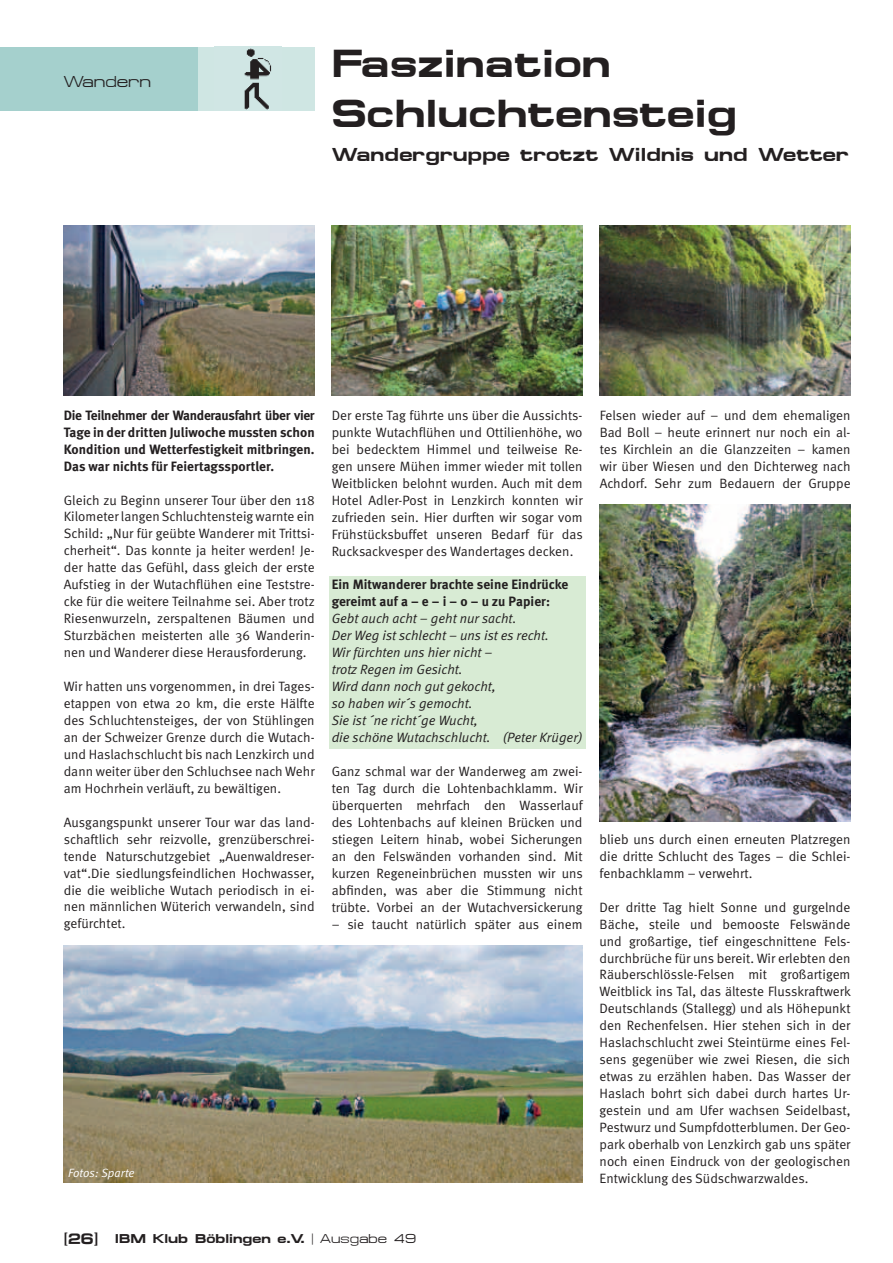
<style>
.page{position:relative;width:893px;height:1263px;background:#fff}
.page>*{position:absolute;margin:0;border:0;box-sizing:border-box;transform-origin:0 0}
.t1{font:39px/49.5px "Mic Bol";letter-spacing:.01em;color:#231f20}
.t2{font:18.75px "Mic Bol";letter-spacing:.01em;color:#231f20}
.t3{font:15.75px "Mic Reg";color:#231f20}
.t4{font:13.5px/17px "Meta Normal";letter-spacing:.005em;color:#231f20;text-align:justify}
.t5{font:700 13.5px/17px "Meta";letter-spacing:.005em;color:#231f20;text-align:justify}
.t6{font:italic 13.5px/17px "Meta Normal";letter-spacing:.005em;color:#231f20}
.t7{font:12.75px "Mic Bol";letter-spacing:.005em;color:#231f20}
.t8{font:italic 12px "Meta Normal";letter-spacing:.005em;color:#fff}
.s1{font-size:15px}
.s2{font-family:"Mic Reg"}
</style>
<div class="page">
<div style="left:0;top:47px;width:198px;height:64px;background:#a5d0cd"></div>
<div style="left:329px;top:576px;width:256px;height:172px;background:#d8ebd4"></div>
<div style="left:198px;top:47px;width:117px;height:64px;background:#cfe6e3"></div>
<img style="left:244px;top:48px;width:28px;height:62px">
<img style="left:600px;top:226px;width:250px;height:169px">
<img style="left:332px;top:226px;width:251px;height:169px">
<img style="left:64px;top:226px;width:251px;height:169px">
<img style="left:64px;top:945px;width:519px;height:237px">
<img style="left:600px;top:504px;width:250px;height:318px">
<p class="t3" style="left:64px;top:73px;width:89px">Wandern</p>
<h1 class="t1" style="left:332px;top:39px;width:407px">Faszination<br>Schluchtensteig</h1>
<h2 class="t2" style="left:332px;top:143px;width:519px">Wandergruppe trotzt Wildnis und Wetter</h2>
<p class="t5" style="left:64px;top:406px;width:252px">Die Teilnehmer der Wanderausfahrt über vier Tage in der dritten Juliwoche mussten schon Kondition und Wetterfestigkeit mitbringen.<br>Das war nichts für Feiertagssportler.</p>
<p class="t4" style="left:64px;top:491px;width:253px">Gleich zu Beginn unserer Tour über den 118<br>Kilometer langen Schluchtensteig warnte ein Schild: „Nur für geübte Wanderer mit Trittsi&shy;cherheit“. Das konnte ja heiter werden! Je&shy;der hatte das Gefühl, dass gleich der erste Aufstieg in der Wutachflühen eine Teststre&shy;cke für die weitere Teilnahme sei. Aber trotz Riesenwurzeln, zerspaltenen Bäumen und Sturzbächen meisterten alle 36 Wanderin&shy;nen und Wanderer diese Herausforderung.</p>
<p class="t4" style="left:64px;top:678px;width:252px">Wir hatten uns vorgenommen, in drei Tages&shy;etappen von etwa 20 km, die erste Hälfte des Schluchtensteiges, der von Stühlingen an der Schweizer Grenze durch die Wutach&shy;und Haslachschlucht bis nach Lenzkirch und dann weiter über den Schluchsee nach Wehr am Hochrhein verläuft, zu bewältigen.</p>
<p class="t4" style="left:64px;top:813px;width:252px">Ausgangspunkt unserer Tour war das land&shy;schaftlich sehr reizvolle, grenzüberschrei&shy;tende Naturschutzgebiet „Auenwaldreser&shy;vat“.Die siedlungsfeindlichen Hochwasser, die die weibliche Wutach periodisch in ei&shy;nen männlichen Wüterich verwandeln, sind gefürchtet.</p>
<p class="t8" style="left:68px;top:1166px;width:68px">Fotos: Sparte</p>
<p class="t4" style="left:332px;top:407px;width:252px">Der erste Tag führte uns über die Aussichts&shy;punkte Wutachflühen und Ottilienhöhe, wo bei bedecktem Himmel und teilweise Re&shy;gen unsere Mühen immer wieder mit tollen Weitblicken belohnt wurden. Auch mit dem Hotel Adler-Post in Lenzkirch konnten wir zufrieden sein. Hier durften wir sogar vom Frühstücksbuffet unseren Bedarf für das Rucksackvesper des Wandertages decken.</p>
<p class="t5" style="left:332px;top:576px;width:238px">Ein Mitwanderer brachte seine Eindrücke gereimt auf a – e – i – o – u zu Papier:</p>
<p class="t6" style="left:332px;top:610px;width:252px">Gebt auch acht – geht nur sacht.<br>Der Weg ist schlecht – uns ist es recht.<br>Wir fürchten uns hier nicht –<br>trotz Regen im Gesicht.<br>Wird dann noch gut gekocht,<br>so haben wir´s gemocht.<br>Sie ist ´ne richt´ge Wucht,<br>die schöne Wutachschlucht. (Peter Krüger)</p>
<p class="t4" style="left:332px;top:763px;width:253px">Ganz schmal war der Wanderweg am zwei&shy;ten Tag durch die Lohtenbachklamm. Wir überquerten mehrfach den Wasserlauf des Lohtenbachs auf kleinen Brücken und stiegen Leitern hinab, wobei Sicherungen an den Felswänden vorhanden sind. Mit kurzen Regeneinbrüchen mussten wir uns abfinden, was aber die Stimmung nicht trübte. Vorbei an der Wutachversickerung</p>
<p class="t4" style="left:332px;top:915px;width:252px">– sie taucht natürlich später aus einem</p>
<p class="t4" style="left:600px;top:406px;width:252px">Felsen wieder auf – und dem ehemaligen Bad Boll – heute erinnert nur noch ein al&shy;tes Kirchlein an die Glanzzeiten – kamen wir über Wiesen und den Dichterweg nach Achdorf. Sehr zum Bedauern der Gruppe</p>
<p class="t4" style="left:600px;top:830px;width:252px">blieb uns durch einen erneuten Platzregen die dritte Schlucht des Tages – die Schlei&shy;fenbachklamm – verwehrt.</p>
<p class="t4" style="left:600px;top:898px;width:253px">Der dritte Tag hielt Sonne und gurgelnde Bäche, steile und bemooste Felswände und großartige, tief eingeschnittene Fels&shy;durchbrüche für uns bereit. Wir erlebten den Räuberschlössle-Felsen mit großartigem Weitblick ins Tal, das älteste Flusskraftwerk Deutschlands (Stallegg) und als Höhepunkt den Rechenfelsen. Hier stehen sich in der Haslachschlucht zwei Steintürme eines Fel&shy;sens gegenüber wie zwei Riesen, die sich etwas zu erzählen haben. Das Wasser der Haslach bohrt sich dabei durch hartes Ur&shy;gestein und am Ufer wachsen Seidelbast, Pestwurz und Sumpfdotterblumen. Der Geo&shy;park oberhalb von Lenzkirch gab uns später noch einen Eindruck von der geologischen Entwicklung des Südschwarzwaldes.</p>
<p class="t7" style="left:64px;top:1231px;width:354px"><span class="s1">[26]</span> IBM Klub Böblingen e.V. <span class="s2">| Ausgabe 49</span></p>
</div>
